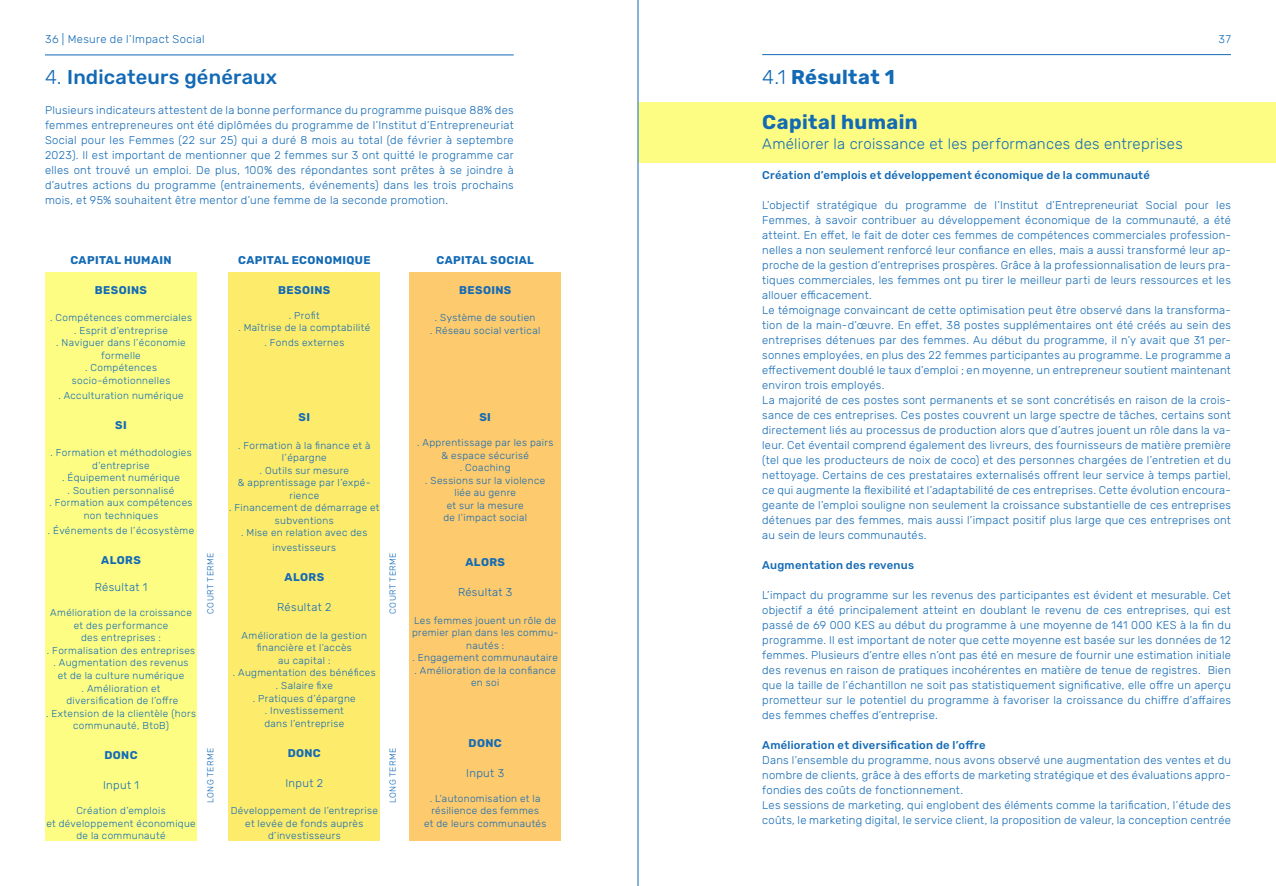
<style>
.page{position:relative;width:1276px;height:886px;background:#fff}
.page>*{position:absolute;margin:0;border:0;box-sizing:border-box;transform-origin:0 0}
.t1{font:700 20px "Rubik";letter-spacing:.02em;color:#136ab5}
.t2{font:500 20px "Rubik";letter-spacing:.005em;color:#136ab5}
.t3{font:300 15px "Rubik";letter-spacing:.015em;color:#136ab5}
.t4{font:300 11.25px/15px "Rubik";letter-spacing:.02em;color:#136ab5;text-align:justify}
.t5{font:500 11.25px "Rubik";letter-spacing:.025em;color:#136ab5}
.t6{font:700 11.25px "Rubik";letter-spacing:.03em;color:#136ab5}
.t7{font:300 10px/12.5px "Rubik";letter-spacing:.035em;color:#136ab5;text-align:center}
.t8{font:300 8.75px "Rubik";letter-spacing:.04em;color:#136ab5}
.s1{font-weight:300}
</style>
<div class="page">
<div style="left:638px;top:103px;width:638px;height:60px;background:#fdfd84"></div>
<div style="left:409px;top:273px;width:152px;height:568px;background:#fdca6d"></div>
<div style="left:228px;top:273px;width:152px;height:568px;background:#fdeb6c"></div>
<div style="left:45px;top:273px;width:152px;height:568px;background:#fdfd84"></div>
<hr style="left:762px;top:54px;width:469px;height:1px;background:#136ab5">
<hr style="left:45px;top:55px;width:469px;height:1px;background:#136ab5">
<hr style="left:638px;top:0;width:1px;height:886px;background:#0f6ab4">
<p class="t4" style="left:45px;top:32px;width:161px">36 | Mesure de l’Impact Social</p>
<p class="t4" style="left:1218px;top:32px;width:14px">37</p>
<p class="t2" style="left:45px;top:66px;width:234px"><span class="s1">4.</span> Indicateurs généraux</p>
<p class="t4" style="left:45px;top:103px;width:470px">Plusieurs indicateurs attestent de la bonne performance du programme puisque 88% des femmes entrepreneures ont été diplômées du programme de l’Institut d’Entrepreneuriat Social pour les Femmes (22 sur 25) qui a duré 8 mois au total (de février à septembre 2023). Il est important de mentionner que 2 femmes sur 3 ont quitté le programme car elles ont trouvé un emploi. De plus, 100% des répondantes sont prêtes à se joindre à d’autres actions du programme (entrainements, événements) dans les trois prochains mois, et 95% souhaitent être mentor d’une femme de la seconde promotion.</p>
<p class="t6" style="left:70px;top:254px;width:103px">CAPITAL HUMAIN</p>
<p class="t6" style="left:95px;top:284px;width:54px">BESOINS</p>
<p class="t7" style="left:50px;top:312px;width:143px">. Compétences commerciales . Esprit d’entreprise<br>. Naviguer dans l’économie</p>
<p class="t7" style="left:72px;top:349px;width:100px">formelle<br>. Compétences socio-émotionnelles</p>
<p class="t7" style="left:58px;top:389px;width:127px">. Acculturation numérique</p>
<p class="t6" style="left:115px;top:419px;width:13px">SI</p>
<p class="t7" style="left:50px;top:447px;width:144px">. Formation et méthodologies d’entreprise<br>. Équipement numérique<br>. Soutien personnalisé<br>. Formation aux compétences non techniques</p>
<p class="t7" style="left:48px;top:524px;width:148px">. Événements de l’écosystème</p>
<p class="t6" style="left:101px;top:554px;width:41px">ALORS</p>
<p class="t4" style="left:95px;top:580px;width:54px">Résultat 1</p>
<p class="t7" style="left:47px;top:607px;width:150px">Amélioration de la croissance et des performance<br>des entreprises :<br>. Formalisation des entreprises . Augmentation des revenus<br>et de la culture numérique<br>. Amélioration et</p>
<p class="t7" style="left:46px;top:694px;width:151px">diversification de l’offre<br>. Extension de la clientèle (hors communauté, BtoB)</p>
<p class="t6" style="left:104px;top:749px;width:35px">DONC</p>
<p class="t4" style="left:103px;top:778px;width:37px">Input 1</p>
<p class="t7" style="left:46px;top:804px;width:151px">Création d’emplois<br>et développement économique de la communauté</p>
<p class="t6" style="left:238px;top:254px;width:134px">CAPITAL ECONOMIQUE</p>
<p class="t6" style="left:278px;top:284px;width:54px">BESOINS</p>
<p class="t7" style="left:289px;top:309px;width:32px">. Profit</p>
<p class="t7" style="left:238px;top:322px;width:133px">. Maîtrise de la comptabilité</p>
<p class="t7" style="left:264px;top:337px;width:81px">. Fonds externes</p>
<p class="t6" style="left:298px;top:411px;width:13px">SI</p>
<p class="t7" style="left:238px;top:439px;width:134px">. Formation à la finance et à l’épargne<br>. Outils sur mesure</p>
<p class="t7" style="left:229px;top:477px;width:152px">&amp; apprentissage par l’expé&shy;rience<br>. Financement de démarrage et subventions<br>. Mise en relation avec des</p>
<p class="t7" style="left:272px;top:542px;width:65px">investisseurs</p>
<p class="t6" style="left:284px;top:571px;width:41px">ALORS</p>
<p class="t4" style="left:277px;top:600px;width:56px">Résultat 2</p>
<p class="t7" style="left:242px;top:629px;width:127px">Amélioration de la gestion</p>
<p class="t7" style="left:257px;top:642px;width:97px">financière et l’accès</p>
<p class="t7" style="left:278px;top:654px;width:54px">au capital :</p>
<p class="t7" style="left:233px;top:667px;width:144px">. Augmentation des bénéfices</p>
<p class="t7" style="left:276px;top:679px;width:58px">. Salaire fixe</p>
<p class="t7" style="left:253px;top:692px;width:104px">. Pratiques d’épargne</p>
<p class="t7" style="left:264px;top:704px;width:81px;text-align:left">. Investissement dans l’entreprise</p>
<p class="t6" style="left:288px;top:746px;width:35px">DONC</p>
<p class="t4" style="left:285px;top:775px;width:39px">Input 2</p>
<p class="t7" style="left:231px;top:804px;width:149px">Développement de l’entreprise et levée de fonds auprès d’investisseurs</p>
<p class="t8" style="left:206px;top:614px;width:63px;rotate:-90deg">COURT TERME</p>
<p class="t8" style="left:388px;top:614px;width:63px;rotate:-90deg">COURT TERME</p>
<p class="t8" style="left:206px;top:803px;width:57px;rotate:-90deg">LONG TERME</p>
<p class="t8" style="left:388px;top:803px;width:57px;rotate:-90deg">LONG TERME</p>
<p class="t6" style="left:436px;top:254px;width:99px">CAPITAL SOCIAL</p>
<p class="t6" style="left:459px;top:284px;width:54px">BESOINS</p>
<p class="t7" style="left:430px;top:312px;width:112px">. Système de soutien<br>. Réseau social vertical</p>
<p class="t6" style="left:479px;top:411px;width:13px">SI</p>
<p class="t7" style="left:417px;top:437px;width:138px">. Apprentissage par les pairs</p>
<p class="t7" style="left:425px;top:449px;width:121px">&amp; espace sécurisé<br>. Coaching<br>. Sessions sur la violence liée au genre</p>
<p class="t7" style="left:443px;top:499px;width:85px">et sur la mesure de l’impact social</p>
<p class="t6" style="left:465px;top:556px;width:41px">ALORS</p>
<p class="t4" style="left:458px;top:585px;width:56px">Résultat 3</p>
<p class="t7" style="left:412px;top:614px;width:148px">Les femmes jouent un rôle de premier plan dans les commu&shy;nautés :</p>
<p class="t7" style="left:412px;top:652px;width:147px">. Engagement communautaire</p>
<p class="t7" style="left:414px;top:664px;width:143px">. Amélioration de la confiance en soi</p>
<p class="t6" style="left:469px;top:736px;width:35px">DONC</p>
<p class="t4" style="left:466px;top:765px;width:39px">Input 3</p>
<p class="t7" style="left:430px;top:792px;width:112px">. L’autonomisation et la</p>
<p class="t7" style="left:431px;top:804px;width:109px">résilience des femmes</p>
<p class="t7" style="left:424px;top:817px;width:124px">et de leurs communautés</p>
<p class="t1" style="left:762px;top:66px;width:134px"><span class="s1">4.1</span> Résultat 1</p>
<p class="t1" style="left:762px;top:111px;width:157px">Capital humain</p>
<p class="t3" style="left:762px;top:136px;width:422px">Améliorer la croissance et les performances des entreprises</p>
<p class="t5" style="left:762px;top:169px;width:389px">Création d’emplois et développement économique de la communauté</p>
<p class="t4" style="left:762px;top:198px;width:470px">L’objectif stratégique du programme de l’Institut d’Entrepreneuriat Social pour les Femmes, à savoir contribuer au développement économique de la communauté, a été atteint. En effet, le fait de doter ces femmes de compétences commerciales profession&shy;nelles a non seulement renforcé leur confiance en elles, mais a aussi transformé leur ap&shy;proche de la gestion d’entreprises prospères. Grâce à la professionnalisation de leurs pra&shy;tiques commerciales, les femmes ont pu tirer le meilleur parti de leurs ressources et les allouer efficacement.</p>
<p class="t4" style="left:762px;top:303px;width:470px">Le témoignage convaincant de cette optimisation peut être observé dans la transforma&shy;tion de la main-d’œuvre. En effet, 38 postes supplémentaires ont été créés au sein des entreprises détenues par des femmes. Au début du programme, il n’y avait que 31 per&shy;sonnes employées, en plus des 22 femmes participantes au programme. Le programme a effectivement doublé le taux d’emploi ; en moyenne, un entrepreneur soutient maintenant environ trois employés.</p>
<p class="t4" style="left:762px;top:393px;width:470px">La majorité de ces postes sont permanents et se sont concrétisés en raison de la crois&shy;sance de ces entreprises. Ces postes couvrent un large spectre de tâches, certains sont directement liés au processus de production alors que d’autres jouent un rôle dans la va&shy;leur. Cet éventail comprend également des livreurs, des fournisseurs de matière première (tel que les producteurs de noix de coco) et des personnes chargées de l’entretien et du nettoyage. Certains de ces prestataires externalisés offrent leur service à temps partiel, ce qui augmente la flexibilité et l’adaptabilité de ces entreprises. Cette évolution encoura&shy;geante de l’emploi souligne non seulement la croissance substantielle de ces entreprises détenues par des femmes, mais aussi l’impact positif plus large que ces entreprises ont au sein de leurs communautés.</p>
<p class="t5" style="left:762px;top:559px;width:153px">Augmentation des revenus</p>
<p class="t4" style="left:762px;top:588px;width:470px">L’impact du programme sur les revenus des participantes est évident et mesurable. Cet objectif a été principalement atteint en doublant le revenu de ces entreprises, qui est passé de 69 000 KES au début du programme à une moyenne de 141 000 KES à la fin du programme. Il est important de noter que cette moyenne est basée sur les données de 12 femmes. Plusieurs d’entre elles n’ont pas été en mesure de fournir une estimation initiale des revenus en raison de pratiques incohérentes en matière de tenue de registres. Bien que la taille de l’échantillon ne soit pas statistiquement significative, elle offre un aperçu prometteur sur le potentiel du programme à favoriser la croissance du chiffre d’affaires des femmes cheffes d’entreprise.</p>
<p class="t5" style="left:762px;top:739px;width:225px">Amélioration et diversification de l’offre</p>
<p class="t4" style="left:762px;top:753px;width:470px">Dans l’ensemble du programme, nous avons observé une augmentation des ventes et du nombre de clients, grâce à des efforts de marketing stratégique et des évaluations appro&shy;fondies des coûts de fonctionnement.</p>
<p class="t4" style="left:762px;top:798px;width:470px">Les sessions de marketing, qui englobent des éléments comme la tarification, l’étude des coûts, le marketing digital, le service client, la proposition de valeur, la conception centrée</p>
</div>
